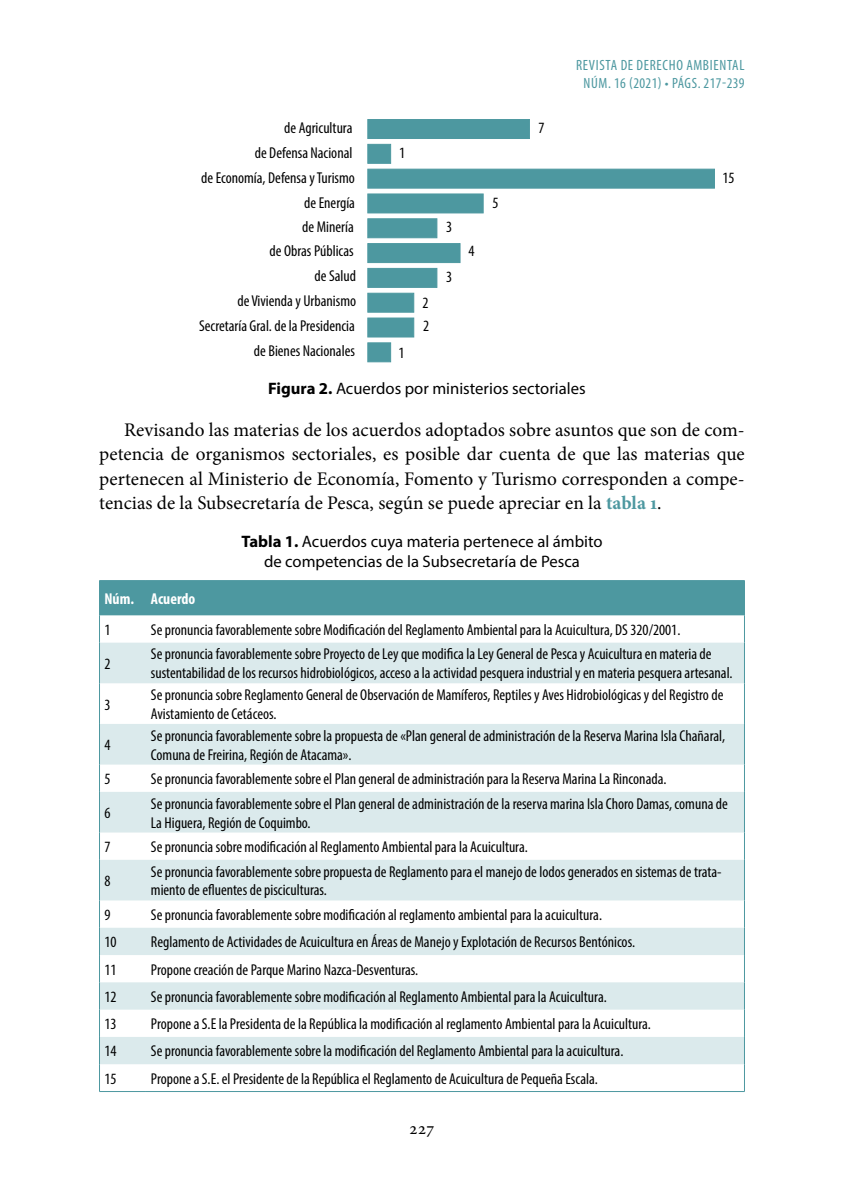
<style>
.page{position:relative;width:844px;height:1191px;background:#fff}
.page>*{position:absolute;margin:0;border:0;box-sizing:border-box;transform-origin:0 0}
.t1{font:19.25px/24.5px "Minion Pro";color:#000;text-align:justify}
.t2{font:17.5px "Minion Pro";color:#000}
.t3{font:16.62px/19.9px "Myriad Pro";color:#000;text-align:center}
.t4{font:condensed 15.75px/24.7px "Myriad Pro";color:#000}
.t5{font:700 condensed 15.75px "Myriad Pro";color:#fff}
.t6{font:condensed 14.88px/17.8px "Myriad Pro";letter-spacing:.045em;color:#4d98a0}
.s1{font-weight:700}
.s2{font-weight:700;color:#4d98a0}
</style>
<div class="page">
<div style="left:367px;top:119px;width:162px;height:20px;background:#4d98a0"></div>
<div style="left:367px;top:144px;width:24px;height:20px;background:#4d98a0;border:1px solid #4d98a0"></div>
<div style="left:367px;top:169px;width:347px;height:20px;background:#4d98a0;border:1px solid #4d98a0"></div>
<div style="left:367px;top:193px;width:116px;height:20px;background:#4d98a0;border:1px solid #4d98a0"></div>
<div style="left:367px;top:218px;width:70px;height:20px;background:#4d98a0;border:1px solid #4d98a0"></div>
<div style="left:367px;top:243px;width:93px;height:20px;background:#4d98a0"></div>
<div style="left:367px;top:268px;width:70px;height:20px;background:#4d98a0;border:1px solid #4d98a0"></div>
<div style="left:367px;top:293px;width:47px;height:20px;background:#4d98a0;border:1px solid #4d98a0"></div>
<div style="left:367px;top:317px;width:47px;height:20px;background:#4d98a0;border:1px solid #4d98a0"></div>
<div style="left:367px;top:342px;width:24px;height:20px;background:#4d98a0;border:1px solid #4d98a0"></div>
<svg style="left:100px;top:642px;width:644px;height:422px;fill:#dbeaec"></svg>
<svg style="left:99px;top:580px;width:646px;height:62px"></svg>
<hr style="left:99px;top:642px;width:1px;height:41px;background:#4d98a0">
<hr style="left:744px;top:642px;width:1px;height:41px;background:#4d98a0">
<hr style="left:99px;top:683px;width:1px;height:41px;background:#4d98a0">
<hr style="left:744px;top:683px;width:1px;height:41px;background:#4d98a0">
<hr style="left:99px;top:724px;width:1px;height:40px;background:#4d98a0">
<hr style="left:744px;top:724px;width:1px;height:40px;background:#4d98a0">
<svg style="left:99px;top:764px;width:1px;height:28px"></svg>
<svg style="left:744px;top:764px;width:1px;height:28px"></svg>
<hr style="left:99px;top:792px;width:1px;height:40px;background:#4d98a0">
<hr style="left:744px;top:792px;width:1px;height:40px;background:#4d98a0">
<svg style="left:99px;top:832px;width:1px;height:28px"></svg>
<svg style="left:744px;top:832px;width:1px;height:28px"></svg>
<hr style="left:99px;top:860px;width:1px;height:40px;background:#4d98a0">
<hr style="left:744px;top:860px;width:1px;height:40px;background:#4d98a0">
<svg style="left:99px;top:900px;width:1px;height:191px"></svg>
<svg style="left:744px;top:900px;width:1px;height:191px"></svg>
<hr style="left:99px;top:1091px;width:47px;height:1px;background:#4d98a0">
<hr style="left:146px;top:1091px;width:598px;height:1px;background:#4d98a0">
<p class="t4" style="left:199px;top:116px;width:158px;text-align:right">de Agricultura<br>de Defensa Nacional<br>de Economía, Defensa y Turismo de Energía<br>de Minería<br>de Obras Públicas<br>de Salud<br>de Vivienda y Urbanismo<br>Secretaría Gral. de la Presidencia de Bienes Nacionales</p>
<p class="t4" style="left:538px;top:116px;width:8px">7</p>
<p class="t4" style="left:399px;top:140px;width:8px">1</p>
<p class="t4" style="left:492px;top:190px;width:8px">5</p>
<p class="t4" style="left:446px;top:214px;width:8px">3</p>
<p class="t4" style="left:468px;top:238px;width:8px">4</p>
<p class="t4" style="left:446px;top:264px;width:8px">3</p>
<p class="t4" style="left:422px;top:292px;width:8px;line-height:22.4px">2<br>2</p>
<p class="t4" style="left:398px;top:340px;width:8px">1</p>
<p class="t6" style="left:583px;top:56px;width:162px;text-indent:-8px">REVISTA DE DERECHO AMBIENTAL<br>Núm. 16 (2021) • págs</p>
<p class="t6" style="left:697px;top:74px;width:49px">. 217-239</p>
<p class="t4" style="left:722px;top:165px;width:14px">15</p>
<p class="t3" style="left:268px;top:378px;width:319px"><span class="s1">Figura 2.</span> Acuerdos por ministerios sectoriales</p>
<p class="t1" style="left:99px;top:417px;width:646px;text-indent:25px">Revisando las materias de los acuerdos adoptados sobre asuntos que son de com&shy;petencia de organismos sectoriales, es posible dar cuenta de que las materias que pertenecen al Ministerio de Economía, Fomento y Turismo corresponden a compe&shy;tencias de la Subsecretaría de Pesca, según se puede apreciar en la <span class="s2">tabla 1</span>.</p>
<p class="t3" style="left:241px;top:531px;width:363px"><span class="s1">Tabla 1.</span> Acuerdos cuya materia pertenece al ámbito de competencias de la Subsecretaría de Pesca</p>
<p class="t5" style="left:104px;top:589px;width:92px">Núm. Acuerdo</p>
<p class="t4" style="left:104px;top:617px;width:8px">1</p>
<p class="t4" style="left:151px;top:617px;width:531px">Se pronuncia favorablemente sobre Modificación del Reglamento Ambiental para la Acuicultura, DS 320/2001.</p>
<p class="t4" style="left:104px;top:651px;width:8px">2</p>
<p class="t4" style="left:151px;top:644px;width:583px;line-height:18.9px">Se pronuncia favorablemente sobre Proyecto de Ley que modifica la Ley General de Pesca y Acuicultura en materia de sustentabilidad de los recursos hidrobiológicos, acceso a la actividad pesquera industrial y en materia pesquera artesanal.</p>
<p class="t4" style="left:104px;top:692px;width:8px">3</p>
<p class="t4" style="left:151px;top:685px;width:574px;line-height:18.9px">Se pronuncia sobre Reglamento General de Observación de Mamíferos, Reptiles y Aves Hidrobiológicas y del Registro de<br>Avistamiento de Cetáceos.</p>
<p class="t4" style="left:104px;top:732px;width:8px">4</p>
<p class="t4" style="left:151px;top:726px;width:575px;line-height:18.9px">Se pronuncia favorablemente sobre la propuesta de «Plan general de administración de la Reserva Marina Isla Chañaral,<br>Comuna de Freirina, Región de Atacama».</p>
<p class="t4" style="left:104px;top:766px;width:8px">5</p>
<p class="t4" style="left:151px;top:766px;width:517px">Se pronuncia favorablemente sobre el Plan general de administración para la Reserva Marina La Rinconada.</p>
<p class="t4" style="left:104px;top:800px;width:8px">6</p>
<p class="t4" style="left:151px;top:794px;width:578px;line-height:18.9px">Se pronuncia favorablemente sobre el Plan general de administración de la reserva marina Isla Choro Damas, comuna de<br>La Higuera, Región de Coquimbo.</p>
<p class="t4" style="left:104px;top:834px;width:8px">7</p>
<p class="t4" style="left:151px;top:834px;width:378px">Se pronuncia sobre modificación al Reglamento Ambiental para la Acuicultura.</p>
<p class="t4" style="left:104px;top:868px;width:8px">8</p>
<p class="t4" style="left:151px;top:861px;width:572px;line-height:18.9px">Se pronuncia favorablemente sobre propuesta de Reglamento para el manejo de lodos generados en sistemas de trata&shy;miento de efluentes de pisciculturas.</p>
<p class="t4" style="left:104px;top:902px;width:8px">9</p>
<p class="t4" style="left:151px;top:902px;width:452px">Se pronuncia favorablemente sobre modificación al reglamento ambiental para la acuicultura.</p>
<p class="t4" style="left:104px;top:929px;width:14px">10</p>
<p class="t4" style="left:151px;top:929px;width:485px">Reglamento de Actividades de Acuicultura en Áreas de Manejo y Explotación de Recursos Bentónicos.</p>
<p class="t4" style="left:104px;top:956px;width:14px">11</p>
<p class="t4" style="left:151px;top:956px;width:269px">Propone creación de Parque Marino Nazca-Desventuras.</p>
<p class="t4" style="left:104px;top:984px;width:14px">12</p>
<p class="t4" style="left:151px;top:984px;width:457px">Se pronuncia favorablemente sobre modificación al Reglamento Ambiental para la Acuicultura.</p>
<p class="t4" style="left:104px;top:1011px;width:14px">13</p>
<p class="t4" style="left:151px;top:1011px;width:501px">Propone a S.E la Presidenta de la República la modificación al reglamento Ambiental para la Acuicultura.</p>
<p class="t4" style="left:104px;top:1038px;width:14px">14</p>
<p class="t4" style="left:151px;top:1038px;width:474px">Se pronuncia favorablemente sobre la modificación del Reglamento Ambiental para la acuicultura.</p>
<p class="t4" style="left:104px;top:1066px;width:14px">15</p>
<p class="t4" style="left:151px;top:1066px;width:448px">Propone a S.E. el Presidente de la República el Reglamento de Acuicultura de Pequeña Escala.</p>
<p class="t2" style="left:409px;top:1117px;width:27px">227</p>
</div>
